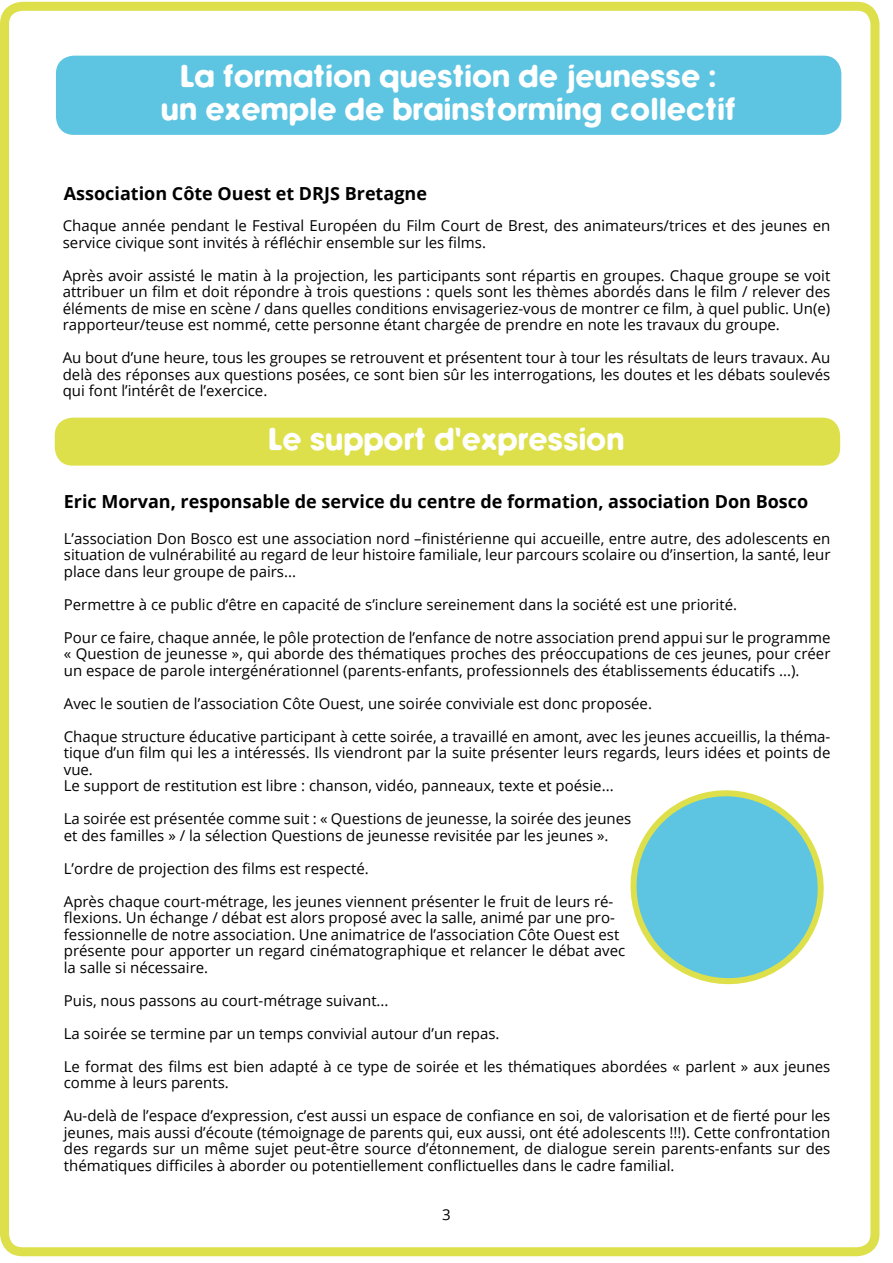
<style>
.page{position:relative;width:893px;height:1263px;background:#fff}
.page>*{position:absolute;margin:0;border:0;box-sizing:border-box;transform-origin:0 0}
.t1{font:30px/33px "Llewie";color:#fff;text-align:center}
.t2{font:700 18px "Open Sans";color:#000}
.t3{font:15px/16.5px "Open Sans";color:#000}
</style>
<div class="page">
<div style="left:0;top:2px;width:879px;height:1254px;border:9px solid #dde04b;border-radius:18px"></div>
<div style="left:56px;top:56px;width:785px;height:79px;background:#5dc5e2;border-radius:18px"></div>
<div style="left:55px;top:418px;width:785px;height:48px;background:#dde04b;border-radius:18px"></div>
<svg style="left:630px;top:790px;width:194px;height:195px"></svg>
<h1 class="t1" style="left:161px;top:59px;width:576px">La formation question de jeunesse : un exemple de brainstorming collectif</h1>
<p class="t2" style="left:64px;top:181px;width:365px">Association Côte Ouest et DRJS Bretagne</p>
<p class="t3" style="left:63px;top:217px;width:769px">Chaque année pendant le Festival Européen du Film Court de Brest, des animateurs/trices et des jeunes en service civique sont invités à réfléchir ensemble sur les films.</p>
<p class="t3" style="left:63px;top:266px;width:769px;text-align:justify">Après avoir assisté le matin à la projection, les participants sont répartis en groupes. Chaque groupe se voit attribuer un film et doit répondre à trois questions : quels sont les thèmes abordés dans le film / relever des éléments de mise en scène / dans quelles conditions envisageriez-vous de montrer ce film, à quel public. Un(e) rapporteur/teuse est nommé, cette personne étant chargée de prendre en note les travaux du groupe.</p>
<p class="t3" style="left:63px;top:349px;width:769px;text-align:justify">Au bout d’une heure, tous les groupes se retrouvent et présentent tour à tour les résultats de leurs travaux. Au delà des réponses aux questions posées, ce sont bien sûr les interrogations, les doutes et les débats soulevés qui font l’intérêt de l’exercice.</p>
<h1 class="t1" style="left:268px;top:422px;width:358px">Le support d'expression</h1>
<p class="t2" style="left:64px;top:488px;width:746px">Eric Morvan, responsable de service du centre de formation, association Don Bosco</p>
<p class="t3" style="left:64px;top:530px;width:768px;text-align:justify">L’association Don Bosco est une association nord –finistérienne qui accueille, entre autre, des adolescents en situation de vulnérabilité au regard de leur histoire familiale, leur parcours scolaire ou d’insertion, la santé, leur place dans leur groupe de pairs...</p>
<p class="t3" style="left:64px;top:596px;width:675px">Permettre à ce public d’être en capacité de s’inclure sereinement dans la société est une priorité.</p>
<p class="t3" style="left:64px;top:629px;width:768px;text-align:justify">Pour ce faire, chaque année, le pôle protection de l’enfance de notre association prend appui sur le programme « Question de jeunesse », qui aborde des thématiques proches des préoccupations de ces jeunes, pour créer un espace de parole intergénérationnel (parents-enfants, professionnels des établissements éducatifs ...).</p>
<p class="t3" style="left:64px;top:695px;width:590px">Avec le soutien de l’association Côte Ouest, une soirée conviviale est donc proposée.</p>
<p class="t3" style="left:64px;top:728px;width:768px">Chaque structure éducative participant à cette soirée, a travaillé en amont, avec les jeunes accueillis, la théma&shy;tique d’un film qui les a intéressés. Ils viendront par la suite présenter leurs regards, leurs idées et points de vue.<br>Le support de restitution est libre : chanson, vidéo, panneaux, texte et poésie...</p>
<p class="t3" style="left:64px;top:810px;width:569px">La soirée est présentée comme suit : « Questions de jeunesse, la soirée des jeunes et des familles » / la sélection Questions de jeunesse revisitée par les jeunes ».</p>
<p class="t3" style="left:64px;top:860px;width:306px">L’ordre de projection des films est respecté.</p>
<p class="t3" style="left:64px;top:893px;width:563px">Après chaque court-métrage, les jeunes viennent présenter le fruit de leurs ré&shy;flexions. Un échange / débat est alors proposé avec la salle, animé par une pro&shy;fessionnelle de notre association. Une animatrice de l’association Côte Ouest est présente pour apporter un regard cinématographique et relancer le débat avec la salle si nécessaire.</p>
<p class="t3" style="left:64px;top:992px;width:326px">Puis, nous passons au court-métrage suivant...</p>
<p class="t3" style="left:64px;top:1025px;width:437px">La soirée se termine par un temps convivial autour d’un repas.</p>
<p class="t3" style="left:64px;top:1058px;width:768px">Le format des films est bien adapté à ce type de soirée et les thématiques abordées « parlent » aux jeunes comme à leurs parents.</p>
<p class="t3" style="left:64px;top:1107px;width:768px;text-align:justify">Au-delà de l’espace d’expression, c’est aussi un espace de confiance en soi, de valorisation et de fierté pour les jeunes, mais aussi d’écoute (témoignage de parents qui, eux aussi, ont été adolescents !!!). Cette confrontation des regards sur un même sujet peut-être source d’étonnement, de dialogue serein parents-enfants sur des thématiques difficiles à aborder ou potentiellement conflictuelles dans le cadre familial.</p>
<p class="t3" style="left:442px;top:1206px;width:10px">3</p>
</div>
